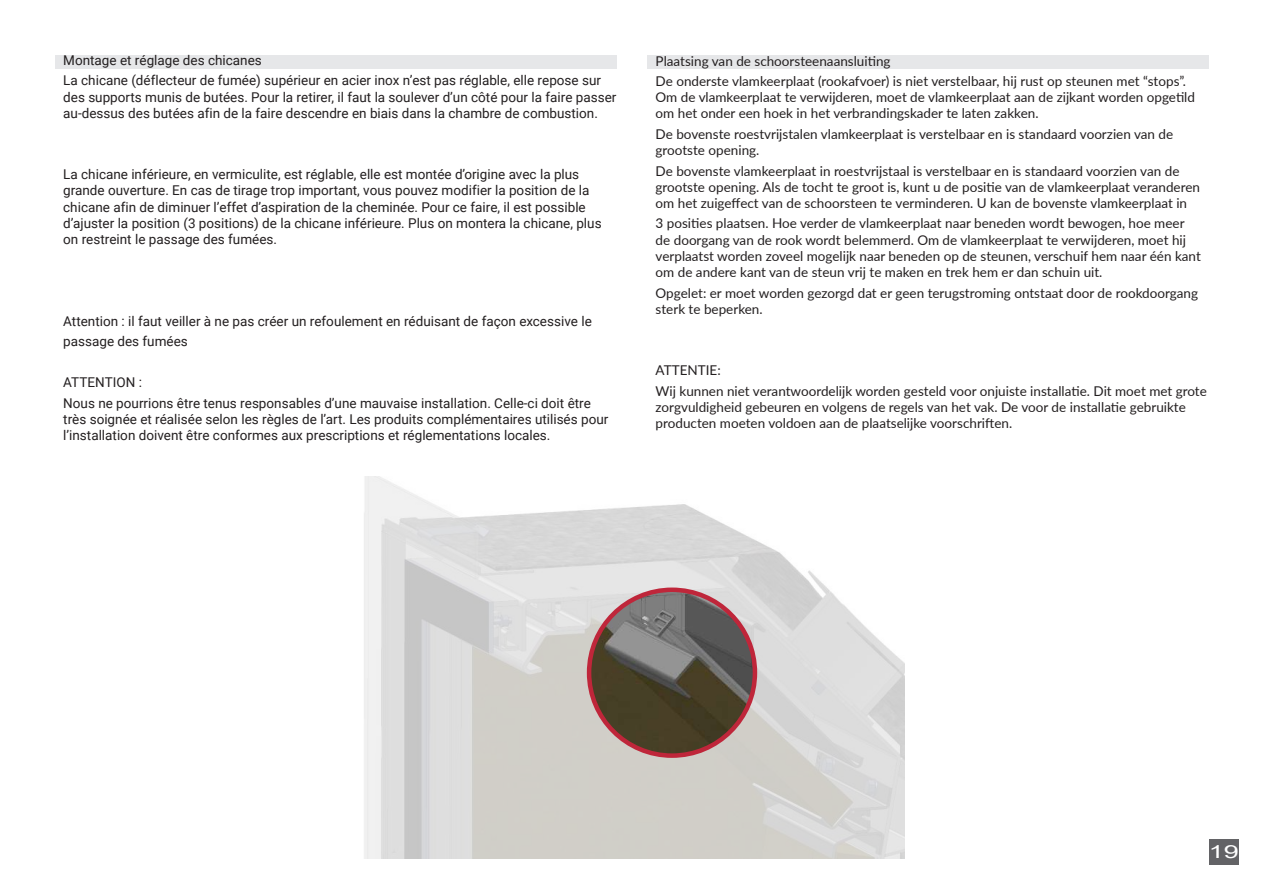
<style>
.page{position:relative;width:1263px;height:893px;background:#fff}
.page>*{position:absolute;margin:0;border:0;box-sizing:border-box;transform-origin:0 0}
.t1{font:18px "Arial";color:#fff;scale:1.5 1}
.t2{font:13.5px/16.2px "Lato";color:#231f20}
.t3{font:13.5px/16.2px "Roboto";color:#231f20}
</style>
<div class="page">
<div style="left:55px;top:55px;width:562px;height:13px;background:#e6e7e9"></div>
<div style="left:647px;top:55px;width:562px;height:13px;background:#e6e7e9"></div>
<svg style="left:364px;top:476px;width:541px;height:383px"></svg>
<div style="left:587px;top:587px;width:170px;height:171px;border:4px solid #bf263a;border-radius:50%"></div>
<div style="left:1209px;top:839px;width:30px;height:25px;background:#636366"></div>
<p class="t3" style="left:63px;top:49px;width:539px;line-height:20.4px">Montage et réglage des chicanes<br>La chicane (déflecteur de fumée) supérieur en acier inox n’est pas réglable, elle repose sur</p>
<p class="t3" style="left:63px;top:88px;width:555px">des supports munis de butées. Pour la retirer, il faut la soulever d’un côté pour la faire passer au-dessus des butées afin de la faire descendre en biais dans la chambre de combustion.</p>
<p class="t3" style="left:63px;top:166px;width:540px">La chicane inférieure, en vermiculite, est réglable, elle est montée d’origine avec la plus grande ouverture. En cas de tirage trop important, vous pouvez modifier la position de la chicane afin de diminuer l’effet d’aspiration de la cheminée. Pour ce faire, il est possible d’ajuster la position (3 positions) de la chicane inférieure. Plus on montera la chicane, plus on restreint le passage des fumées.</p>
<p class="t3" style="left:63px;top:310px;width:530px;line-height:20.4px">Attention : il faut veiller à ne pas créer un refoulement en réduisant de façon excessive le passage des fumées</p>
<p class="t3" style="left:63px;top:372px;width:529px;line-height:20.4px">ATTENTION :<br>Nous ne pourrions être tenus responsables d’une mauvaise installation. Celle-ci doit être</p>
<p class="t3" style="left:63px;top:410px;width:547px">très soignée et réalisée selon les règles de l’art. Les produits complémentaires utilisés pour l’installation doivent être conformes aux prescriptions et réglementations locales.</p>
<p class="t2" style="left:656px;top:50px;width:532px;line-height:20.4px">Plaatsing van de schoorsteenaansluiting<br>De onderste vlamkeerplaat (rookafvoer) is niet verstelbaar, hij rust op steunen met “stops”.</p>
<p class="t2" style="left:656px;top:89px;width:541px">Om de vlamkeerplaat te verwijderen, moet de vlamkeerplaat aan de zijkant worden opgetild om het onder een hoek in het verbrandingskader te laten zakken.</p>
<p class="t2" style="left:656px;top:125px;width:519px">De bovenste roestvrijstalen vlamkeerplaat is verstelbaar en is standaard voorzien van de grootste opening.</p>
<p class="t2" style="left:656px;top:162px;width:546px">De bovenste vlamkeerplaat in roestvrijstaal is verstelbaar en is standaard voorzien van de grootste opening. Als de tocht te groot is, kunt u de positie van de vlamkeerplaat veranderen om het zuigeffect van de schoorsteen te verminderen. U kan de bovenste vlamkeerplaat in</p>
<p class="t2" style="left:656px;top:215px;width:547px">3 posities plaatsen. Hoe verder de vlamkeerplaat naar beneden wordt bewogen, hoe meer de doorgang van de rook wordt belemmerd. Om de vlamkeerplaat te verwijderen, moet hij verplaatst worden zoveel mogelijk naar beneden op de steunen, verschuif hem naar één kant om de andere kant van de steun vrij te maken en trek hem er dan schuin uit.</p>
<p class="t2" style="left:656px;top:284px;width:544px">Opgelet: er moet worden gezorgd dat er geen terugstroming ontstaat door de rookdoorgang sterk te beperken.</p>
<p class="t2" style="left:656px;top:359px;width:553px;line-height:20.4px">ATTENTIE:<br>Wij kunnen niet verantwoordelijk worden gesteld voor onjuiste installatie. Dit moet met grote</p>
<p class="t2" style="left:656px;top:398px;width:532px">zorgvuldigheid gebeuren en volgens de regels van het vak. De voor de installatie gebruikte producten moeten voldoen aan de plaatselijke voorschriften.</p>
<h1 class="t1" style="left:1209px;top:840px;width:21px">19</h1>
</div>
